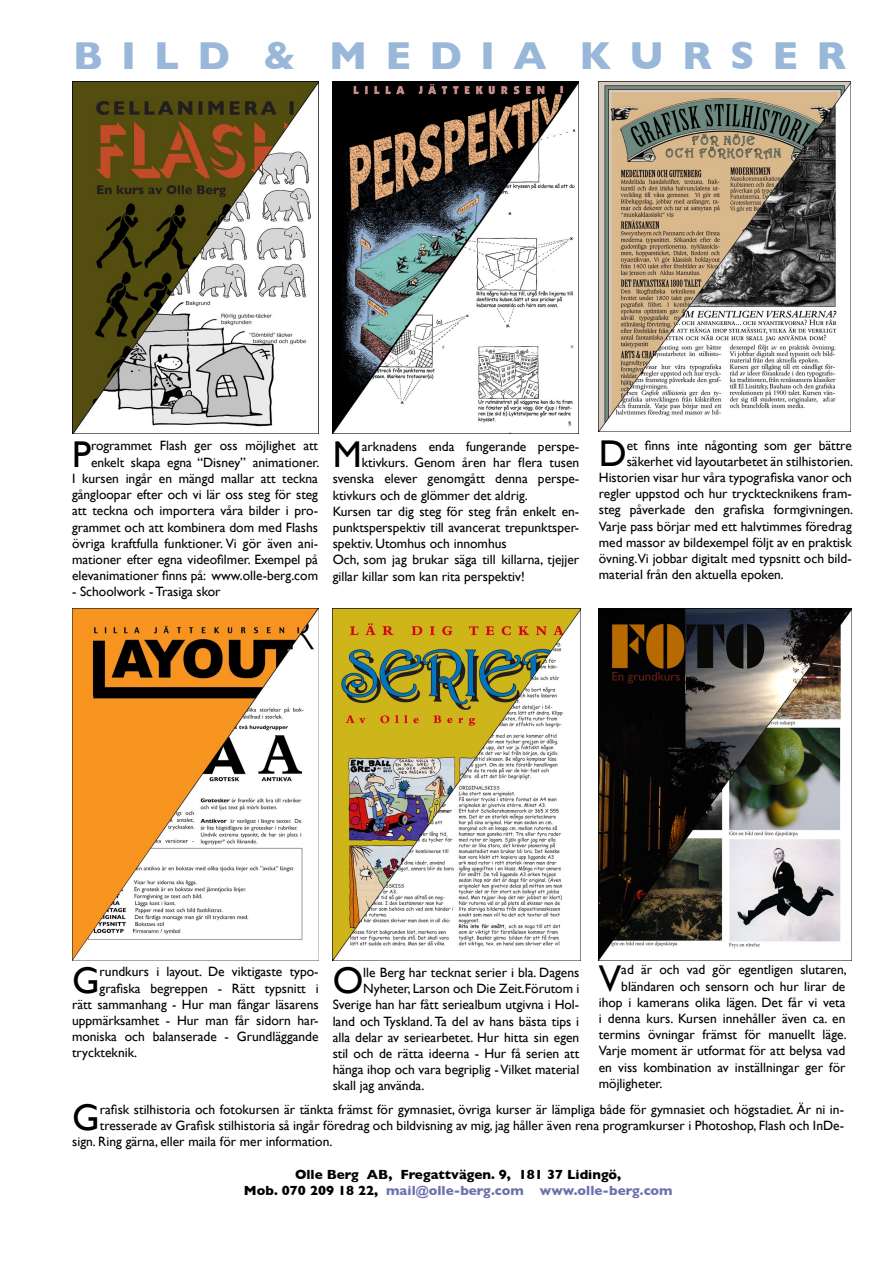
<style>
.page{position:relative;width:893px;height:1263px;background:#fff}
.page>*{position:absolute;margin:0;border:0;box-sizing:border-box;transform-origin:0 0}
.t1{font:700 39.75px "Gill Sans";color:#99b7d9}
.t2{font:37.2px "Gill Sans";color:#000}
.t3{font:13.5px/16.2px "Gill Sans";color:#000;text-align:right}
.t4{font:700 13.5px "Gill Sans";color:#6e72ac}
.t5{font:700 13.5px "Gill Sans";color:#000}
.s1{color:#000}
</style>
<div class="page">
<img style="left:72px;top:82px;width:247px;height:351px">
<img style="left:333px;top:82px;width:245px;height:351px">
<img style="left:599px;top:82px;width:251px;height:349px">
<img style="left:72px;top:608px;width:246px;height:352px">
<img style="left:333px;top:608px;width:247px;height:352px">
<img style="left:599px;top:608px;width:252px;height:352px">
<p class="t1" style="left:73px;top:24px;width:774px">B I L D &amp; M E D I A K U R S E R</p>
<p class="t2" style="left:72px;top:432px;width:20px">P</p>
<p class="t3" style="left:72px;top:438px;width:249px">rogrammet Flash ger oss möjlighet att enkelt skapa egna “Disney” animationer.<br>I kursen ingår en mängd mallar att teckna gångloopar efter och vi lär oss steg för steg att teckna och importera våra bilder i pro&shy;grammet och att kombinera dom med Flashs övriga kraftfulla funktioner. Vi gör även ani&shy;mationer efter egna videofilmer. Exempel på elevanimationer finns på: www.olle-berg.com</p>
<p class="t3" style="left:72px;top:583px;width:150px">- Schoolwork - Trasiga skor</p>
<p class="t2" style="left:333px;top:433px;width:31px">M</p>
<p class="t3" style="left:362px;top:438px;width:219px">arknadens enda fungerande perspe-</p>
<p class="t3" style="left:362px;top:454px;width:219px">ktivkurs. Genom åren har flera tusen</p>
<p class="t3" style="left:333px;top:471px;width:248px">svenska elever genomgått denna perspe-</p>
<p class="t3" style="left:333px;top:487px;width:197px">ktivkurs och de glömmer det aldrig.</p>
<p class="t3" style="left:333px;top:503px;width:248px;text-align:justify">Kursen tar dig steg för steg från enkelt en&shy;punktsperspektiv till avancerat trepunktsper&shy;spektiv. Utomhus och innomhus</p>
<p class="t3" style="left:333px;top:552px;width:248px;text-align:left">Och, som jag brukar säga till killarna, tjejjer gillar killar som kan rita perspektiv!</p>
<p class="t2" style="left:599px;top:431px;width:29px">D</p>
<p class="t3" style="left:627px;top:437px;width:227px">et finns inte någonting som ger bättre</p>
<p class="t3" style="left:627px;top:453px;width:228px">säkerhet vid layoutarbetet än stilhistorien.</p>
<p class="t3" style="left:599px;top:469px;width:255px">Historien visar hur våra typografiska vanor och</p>
<p class="t3" style="left:599px;top:485px;width:254px">regler uppstod och hur trycktecknikens fram-</p>
<p class="t3" style="left:599px;top:502px;width:256px">steg påverkade den grafiska formgivningen.</p>
<p class="t3" style="left:599px;top:518px;width:255px">Varje pass börjar med ett halvtimmes föredrag</p>
<p class="t3" style="left:599px;top:534px;width:255px">med massor av bildexempel följt av en praktisk</p>
<p class="t3" style="left:599px;top:550px;width:254px">övning.Vi jobbar digitalt med typsnitt och bild-</p>
<p class="t3" style="left:599px;top:566px;width:187px">material från den aktuella epoken.</p>
<p class="t2" style="left:72px;top:958px;width:29px">G</p>
<p class="t3" style="left:100px;top:964px;width:221px">rundkurs i layout. De viktigaste typo-</p>
<p class="t3" style="left:100px;top:980px;width:221px">grafiska begreppen - Rätt typsnitt i</p>
<p class="t3" style="left:72px;top:996px;width:248px">rätt sammanhang - Hur man fångar läsarens</p>
<p class="t3" style="left:72px;top:1012px;width:248px">uppmärksamhet - Hur man får sidorn har-</p>
<p class="t3" style="left:72px;top:1028px;width:248px">moniska och balanserade - Grundläggande</p>
<p class="t3" style="left:72px;top:1045px;width:67px">tryckteknik.</p>
<p class="t2" style="left:333px;top:959px;width:32px">O</p>
<p class="t3" style="left:363px;top:964px;width:217px">lle Berg har tecknat serier i bla. Dagens</p>
<p class="t3" style="left:363px;top:980px;width:217px">Nyheter, Larson och Die Zeit.Förutom i</p>
<p class="t3" style="left:333px;top:997px;width:248px">Sverige han har fått seriealbum utgivna i Hol-</p>
<p class="t3" style="left:333px;top:1013px;width:248px">land och Tyskland. Ta del av hans bästa tips i</p>
<p class="t3" style="left:333px;top:1029px;width:248px">alla delar av seriearbetet. Hur hitta sin egen</p>
<p class="t3" style="left:333px;top:1045px;width:248px">stil och de rätta ideerna - Hur få serien att</p>
<p class="t3" style="left:333px;top:1061px;width:248px">hänga ihop och vara begriplig - Vilket material</p>
<p class="t3" style="left:333px;top:1078px;width:93px">skall jag använda.</p>
<p class="t2" style="left:599px;top:956px;width:24px">V</p>
<p class="t3" style="left:621px;top:961px;width:227px">ad är och vad gör egentligen slutaren,</p>
<p class="t3" style="left:621px;top:978px;width:226px">bländaren och sensorn och hur lirar de</p>
<p class="t3" style="left:599px;top:994px;width:248px">ihop i kamerans olika lägen. Det får vi veta</p>
<p class="t3" style="left:599px;top:1010px;width:248px">i denna kurs. Kursen innehåller även ca. en</p>
<p class="t3" style="left:599px;top:1026px;width:249px">termins övningar främst för manuellt läge.</p>
<p class="t3" style="left:599px;top:1042px;width:248px">Varje moment är utformat för att belysa vad</p>
<p class="t3" style="left:599px;top:1059px;width:248px">en viss kombination av inställningar ger för</p>
<p class="t3" style="left:599px;top:1075px;width:65px">möjligheter.</p>
<p class="t2" style="left:72px;top:1096px;width:29px">G</p>
<p class="t3" style="left:100px;top:1101px;width:746px">rafisk stilhistoria och fotokursen är tänkta främst för gymnasiet, övriga kurser är lämpliga både för gymnasiet och högstadiet. Är ni in-</p>
<p class="t3" style="left:100px;top:1117px;width:746px">tresserade av Grafisk stilhistoria så ingår föredrag och bildvisning av mig, jag håller även rena programkurser i Photoshop, Flash och InDe-</p>
<p class="t3" style="left:72px;top:1134px;width:262px">sign. Ring gärna, eller maila för mer information.</p>
<p class="t5" style="left:295px;top:1163px;width:328px">Olle Berg AB, Fregattvägen. 9, 181 37 Lidingö,</p>
<p class="t4" style="left:244px;top:1180px;width:430px"><span class="s1">Mob. 070 209 18 22,</span> mail@olle-berg.com www.olle-berg.com</p>
</div>
